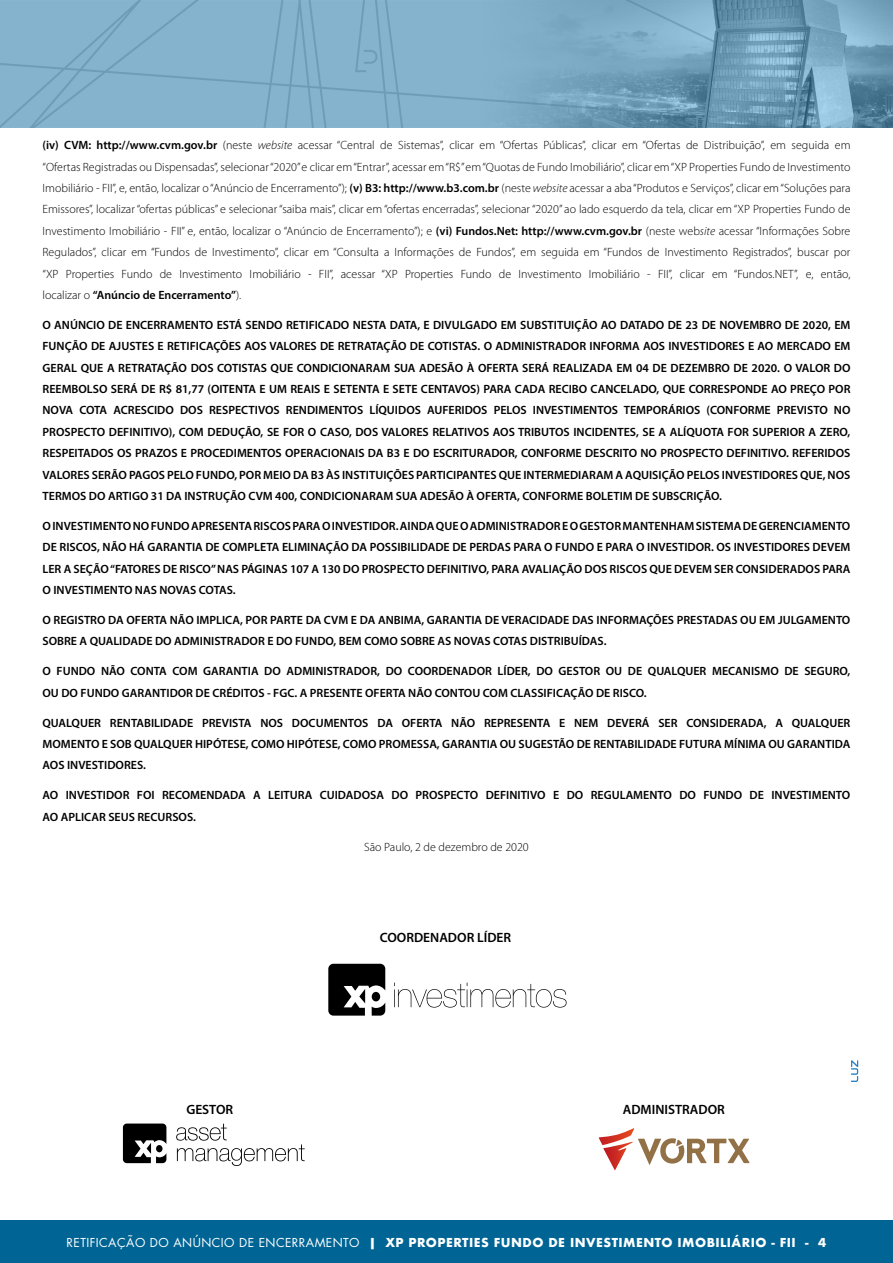
<style>
.page{position:relative;width:893px;height:1263px;background:#fff}
.page>*{position:absolute;margin:0;border:0;box-sizing:border-box;transform-origin:0 0}
.t1{font:600 13.5px "Myriad Pro";color:#000}
.t2{font:600 12px/21.5px "Myriad Pro";color:#000;text-align:justify}
.t3{font:300 12px/21.5px "Myriad Pro";color:#000;text-align:justify}
.t4{font:700 12px "Futura";letter-spacing:.035em;color:#fff}
.s1{font-weight:600}
.s2{font-style:italic}
.s3{font-weight:400}
</style>
<div class="page">
<div style="left:0;top:1220px;width:893px;height:43px;background:#006595"></div>
<img style="left:0;top:0;width:893px;height:127px">
<svg style="left:851px;top:1060px;width:7px;height:22px"></svg>
<svg style="left:328px;top:964px;width:57px;height:51px"></svg>
<div style="left:372px;top:992px;width:8px;height:9px;background:#000;border-radius:50%"></div>
<svg style="left:394px;top:982px;width:172px;height:25px"></svg>
<svg style="left:123px;top:1123px;width:43px;height:40px"></svg>
<div style="left:156px;top:1145px;width:7px;height:7px;background:#000;border-radius:50%"></div>
<svg style="left:176px;top:1124px;width:129px;height:42px"></svg>
<svg style="left:599px;top:1128px;width:150px;height:42px"></svg>
<p class="t3" style="left:43px;top:135px;width:809px"><span class="s1">(iv) CVM: http://www.cvm.gov.br</span> (neste <span class="s2">website</span> acessar “Central de Sistemas”, clicar em “Ofertas Públicas”, clicar em “Ofertas de Distribuição”, em seguida em “Ofertas Registradas ou Dispensadas”, selecionar “2020” e clicar em “Entrar”, acessar em “R$” em “Quotas de Fundo Imobiliário”, clicar em “XP Properties Fundo de Investimento Imobiliário - FII”, e, então, localizar o “Anúncio de Encerramento”); <span class="s1">(v) B3: http://www.b3.com.br</span> (neste <span class="s2">website</span> acessar a aba “Produtos e Serviços”, clicar em “Soluções para Emissores”, localizar “ofertas públicas” e selecionar “saiba mais”, clicar em “ofertas encerradas”, selecionar “2020” ao lado esquerdo da tela, clicar em “XP Properties Fundo de Investimento Imobiliário - FII” e, então, localizar o “Anúncio de Encerramento”); e <span class="s1">(vi) Fundos.Net: http://www.cvm.gov.br</span> (neste web<span class="s2">site</span> acessar “Informações Sobre Regulados”, clicar em “Fundos de Investimento”, clicar em “Consulta a Informações de Fundos”, em seguida em “Fundos de Investimento Registrados”, buscar por “XP Properties Fundo de Investimento Imobiliário - FII”, acessar “XP Properties Fundo de Investimento Imobiliário - FII”, clicar em “Fundos.NET”, e, então, localizar o <span class="s1">“Anúncio de Encerramento”</span>).</p>
<p class="t2" style="left:43px;top:314px;width:809px">O ANÚNCIO DE ENCERRAMENTO ESTÁ SENDO RETIFICADO NESTA DATA, E DIVULGADO EM SUBSTITUIÇÃO AO DATADO DE 23 DE NOVEMBRO DE 2020, EM FUNÇÃO DE AJUSTES E RETIFICAÇÕES AOS VALORES DE RETRATAÇÃO DE COTISTAS. O ADMINISTRADOR INFORMA AOS INVESTIDORES E AO MERCADO EM GERAL QUE A RETRATAÇÃO DOS COTISTAS QUE CONDICIONARAM SUA ADESÃO À OFERTA SERÁ REALIZADA EM 04 DE DEZEMBRO DE 2020. O VALOR DO REEMBOLSO SERÁ DE R$ 81,77 (OITENTA E UM REAIS E SETENTA E SETE CENTAVOS) PARA CADA RECIBO CANCELADO, QUE CORRESPONDE AO PREÇO POR NOVA COTA ACRESCIDO DOS RESPECTIVOS RENDIMENTOS LÍQUIDOS AUFERIDOS PELOS INVESTIMENTOS TEMPORÁRIOS (CONFORME PREVISTO NO PROSPECTO DEFINITIVO), COM DEDUÇÃO, SE FOR O CASO, DOS VALORES RELATIVOS AOS TRIBUTOS INCIDENTES, SE A ALÍQUOTA FOR SUPERIOR A ZERO, RESPEITADOS OS PRAZOS E PROCEDIMENTOS OPERACIONAIS DA B3 E DO ESCRITURADOR, CONFORME DESCRITO NO PROSPECTO DEFINITIVO. REFERIDOS VALORES SERÃO PAGOS PELO FUNDO, POR MEIO DA B3 ÀS INSTITUIÇÕES PARTICIPANTES QUE INTERMEDIARAM A AQUISIÇÃO PELOS INVESTIDORES QUE, NOS TERMOS DO ARTIGO 31 DA INSTRUÇÃO CVM 400, CONDICIONARAM SUA ADESÃO À OFERTA, CONFORME BOLETIM DE SUBSCRIÇÃO.</p>
<p class="t2" style="left:43px;top:515px;width:809px">O INVESTIMENTO NO FUNDO APRESENTA RISCOS PARA O INVESTIDOR. AINDA QUE O ADMINISTRADOR E O GESTOR MANTENHAM SISTEMA DE GERENCIAMENTO DE RISCOS, NÃO HÁ GARANTIA DE COMPLETA ELIMINAÇÃO DA POSSIBILIDADE DE PERDAS PARA O FUNDO E PARA O INVESTIDOR. OS INVESTIDORES DEVEM LER A SEÇÃO “FATORES DE RISCO” NAS PÁGINAS 107 A 130 DO PROSPECTO DEFINITIVO, PARA AVALIAÇÃO DOS RISCOS QUE DEVEM SER CONSIDERADOS PARA O INVESTIMENTO NAS NOVAS COTAS.</p>
<p class="t2" style="left:43px;top:609px;width:809px">O REGISTRO DA OFERTA NÃO IMPLICA, POR PARTE DA CVM E DA ANBIMA, GARANTIA DE VERACIDADE DAS INFORMAÇÕES PRESTADAS OU EM JULGAMENTO<br>SOBRE A QUALIDADE DO ADMINISTRADOR E DO FUNDO, BEM COMO SOBRE AS NOVAS COTAS DISTRIBUÍDAS.</p>
<p class="t2" style="left:43px;top:660px;width:809px">O FUNDO NÃO CONTA COM GARANTIA DO ADMINISTRADOR, DO COORDENADOR LÍDER, DO GESTOR OU DE QUALQUER MECANISMO DE SEGURO,<br>OU DO FUNDO GARANTIDOR DE CRÉDITOS - FGC. A PRESENTE OFERTA NÃO CONTOU COM CLASSIFICAÇÃO DE RISCO.</p>
<p class="t2" style="left:43px;top:711px;width:809px">QUALQUER RENTABILIDADE PREVISTA NOS DOCUMENTOS DA OFERTA NÃO REPRESENTA E NEM DEVERÁ SER CONSIDERADA, A QUALQUER MOMENTO E SOB QUALQUER HIPÓTESE, COMO HIPÓTESE, COMO PROMESSA, GARANTIA OU SUGESTÃO DE RENTABILIDADE FUTURA MÍNIMA OU GARANTIDA AOS INVESTIDORES.</p>
<p class="t2" style="left:43px;top:784px;width:809px">AO INVESTIDOR FOI RECOMENDADA A LEITURA CUIDADOSA DO PROSPECTO DEFINITIVO E DO REGULAMENTO DO FUNDO DE INVESTIMENTO<br>AO APLICAR SEUS RECURSOS.</p>
<p class="t3" style="left:364px;top:836px;width:166px">São Paulo, 2 de dezembro de 2020</p>
<p class="t1" style="left:380px;top:929px;width:133px">COORDENADOR LÍDER</p>
<p class="t1" style="left:186px;top:1101px;width:48px">GESTOR</p>
<p class="t1" style="left:623px;top:1101px;width:104px">ADMINISTRADOR</p>
<p class="t4" style="left:67px;top:1233px;width:761px"><span class="s3">RETIFICAÇÃO DO ANÚNCIO DE ENCERRAMENTO</span> | XP PROPERTIES FUNDO DE INVESTIMENTO IMOBILIÁRIO - FII - 4</p>
</div>
